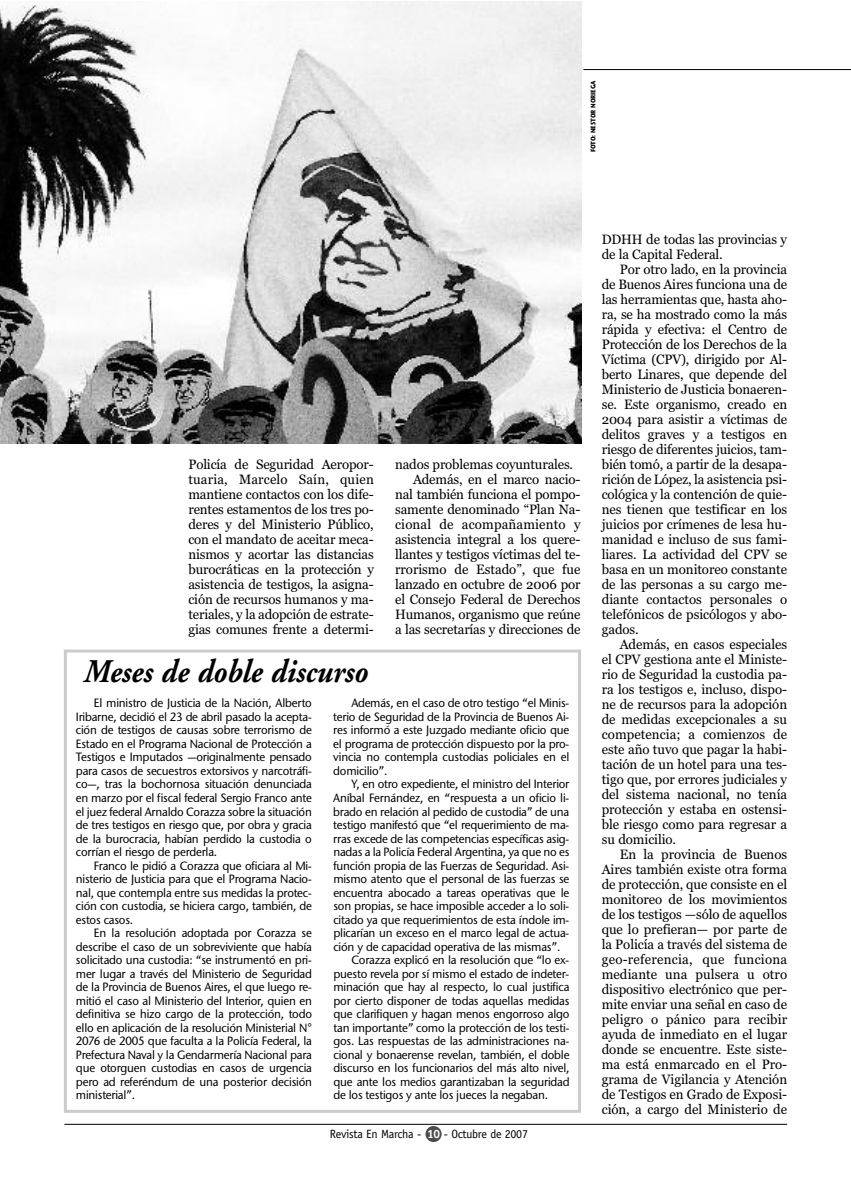
<style>
.page{position:relative;width:851px;height:1191px;background:#fff}
.page>*{position:absolute;margin:0;border:0;box-sizing:border-box;transform-origin:0 0}
.t1{font:italic 700 33px "Adobe Garamond";color:#000;scale:.9 1}
.t2{font:13.5px/15px "Georgia";letter-spacing:-.01em;color:#000;text-align:justify}
.t3{font:13.5px "Georgia";letter-spacing:.01em;color:#000}
.t4{font:12px/13.5px "Stone Sans ITCTT Medium";letter-spacing:-.015em;color:#000;text-align:justify;scale:.95 1}
.t5{font:12px "Officina Sans Std";letter-spacing:-.025em;color:#000}
.t6{font:6.6px "Stone Sans ITCTT Bold";letter-spacing:-.015em;color:#000;scale:.89 1}
.s1{font-weight:700;color:#fff}
</style>
<div class="page">
<div style="left:64px;top:649px;width:517px;height:463px;border:3px solid #ccc"></div>
<hr style="left:583px;top:69px;width:267px;height:1px;background:#000">
<div style="left:425px;top:1126px;width:16px;height:16px;background:#4d4d4d;border-radius:50%"></div>
<hr style="left:64px;top:1124px;width:723px;height:1px;background:#000">
<img style="left:0;top:1px;width:582px;height:442px">
<p class="t6" style="left:588px;top:152px;width:82px;rotate:-90deg">FOTO: NESTOR NORIEGA</p>
<p class="t2" style="left:188px;top:457px;width:187px">Policía de Seguridad Aeropor&shy;tuaria, Marcelo Saín, quien mantiene contactos con los dife&shy;rentes estamentos de los tres po&shy;deres y del Ministerio Público, con el mandato de aceitar meca&shy;nismos y acortar las distancias burocráticas en la protección y asistencia de testigos, la asigna&shy;ción de recursos humanos y ma&shy;teriales, y la adopción de estrate&shy;gias comunes frente a determi-</p>
<p class="t2" style="left:395px;top:457px;width:179px">nados problemas coyunturales.</p>
<p class="t2" style="left:413px;top:472px;width:169px">Además, en el marco nacio-</p>
<p class="t2" style="left:395px;top:487px;width:187px">nal también funciona el pompo-</p>
<p class="t2" style="left:395px;top:502px;width:187px">samente denominado “Plan Na-</p>
<p class="t3" style="left:395px;top:516px;width:187px">cional de acompañamiento y</p>
<p class="t2" style="left:395px;top:532px;width:187px">asistencia integral a los quere-</p>
<p class="t2" style="left:395px;top:547px;width:187px">llantes y testigos víctimas del te-</p>
<p class="t2" style="left:395px;top:562px;width:187px">rrorismo de Estado”, que fue</p>
<p class="t2" style="left:395px;top:577px;width:187px">lanzado en octubre de 2006 por</p>
<p class="t2" style="left:395px;top:592px;width:187px">el Consejo Federal de Derechos</p>
<p class="t2" style="left:395px;top:607px;width:187px">Humanos, organismo que reúne</p>
<p class="t2" style="left:395px;top:622px;width:187px">a las secretarías y direcciones de</p>
<h1 class="t1" style="left:83px;top:651px;width:317px">Meses de doble discurso</h1>
<p class="t4" style="left:76px;top:696px;width:250px;text-indent:18px">El ministro de Justicia de la Nación, Alberto Iribarne, decidió el 23 de abril pasado la acepta&shy;ción de testigos de causas sobre terrorismo de Estado en el Programa Nacional de Protección a Testigos e Imputados —originalmente pensado para casos de secuestros extorsivos y narcotráfi&shy;co—, tras la bochornosa situación denunciada en marzo por el fiscal federal Sergio Franco ante el juez federal Arnaldo Corazza sobre la situación de tres testigos en riesgo que, por obra y gracia de la burocracia, habían perdido la custodia o corrían el riesgo de perderla.</p>
<p class="t4" style="left:76px;top:858px;width:250px;text-indent:18px">Franco le pidió a Corazza que oficiara al Mi&shy;nisterio de Justicia para que el Programa Nacio&shy;nal, que contempla entre sus medidas la protec&shy;ción con custodia, se hiciera cargo, también, de estos casos.</p>
<p class="t4" style="left:76px;top:926px;width:250px;text-indent:18px">En la resolución adoptada por Corazza se describe el caso de un sobreviviente que había solicitado una custodia: “se instrumentó en pri&shy;mer lugar a través del Ministerio de Seguridad de la Provincia de Buenos Aires, el que luego re&shy;mitió el caso al Ministerio del Interior, quien en definitiva se hizo cargo de la protección, todo ello en aplicación de la resolución Ministerial N° 2076 de 2005 que faculta a la Policía Federal, la Prefectura Naval y la Gendarmería Nacional para que otorguen custodias en casos de urgencia pero ad referéndum de una posterior decisión ministerial”.</p>
<p class="t4" style="left:333px;top:696px;width:250px;text-indent:18px">Además, en el caso de otro testigo “el Minis&shy;terio de Seguridad de la Provincia de Buenos Ai&shy;res informó a este Juzgado mediante oficio que el programa de protección dispuesto por la pro&shy;vincia no contempla custodias policiales en el domicilio”.</p>
<p class="t4" style="left:351px;top:777px;width:231px">Y, en otro expediente, el ministro del Interior</p>
<p class="t4" style="left:333px;top:791px;width:250px">Aníbal Fernández, en “respuesta a un oficio li-</p>
<p class="t4" style="left:333px;top:804px;width:250px">brado en relación al pedido de custodia” de una</p>
<p class="t4" style="left:333px;top:818px;width:250px">testigo manifestó que “el requerimiento de ma-</p>
<p class="t4" style="left:333px;top:831px;width:250px">rras excede de las competencias específicas asig-</p>
<p class="t4" style="left:333px;top:845px;width:250px">nadas a la Policía Federal Argentina, ya que no es</p>
<p class="t4" style="left:333px;top:858px;width:250px">función propia de las Fuerzas de Seguridad. Asi-</p>
<p class="t4" style="left:333px;top:872px;width:250px">mismo atento que el personal de las fuerzas se</p>
<p class="t4" style="left:333px;top:885px;width:250px">encuentra abocado a tareas operativas que le</p>
<p class="t4" style="left:333px;top:899px;width:250px">son propias, se hace imposible acceder a lo soli-</p>
<p class="t4" style="left:333px;top:912px;width:250px">citado ya que requerimientos de esta índole im-</p>
<p class="t4" style="left:333px;top:926px;width:250px">plicarían un exceso en el marco legal de actua-</p>
<p class="t4" style="left:333px;top:939px;width:240px">ción y de capacidad operativa de las mismas”.</p>
<p class="t4" style="left:351px;top:953px;width:231px">Corazza explicó en la resolución que “lo ex-</p>
<p class="t4" style="left:333px;top:966px;width:250px">puesto revela por sí mismo el estado de indeter-</p>
<p class="t4" style="left:333px;top:980px;width:250px">minación que hay al respecto, lo cual justifica</p>
<p class="t4" style="left:333px;top:993px;width:250px">por cierto disponer de todas aquellas medidas</p>
<p class="t4" style="left:333px;top:1007px;width:250px">que clarifiquen y hagan menos engorroso algo</p>
<p class="t4" style="left:333px;top:1020px;width:250px">tan importante” como la protección de los testi-</p>
<p class="t4" style="left:333px;top:1034px;width:250px">gos. Las respuestas de las administraciones na-</p>
<p class="t4" style="left:333px;top:1047px;width:250px">cional y bonaerense revelan, también, el doble</p>
<p class="t4" style="left:333px;top:1061px;width:250px">discurso en los funcionarios del más alto nivel,</p>
<p class="t4" style="left:333px;top:1074px;width:250px">que ante los medios garantizaban la seguridad</p>
<p class="t4" style="left:333px;top:1088px;width:227px">de los testigos y ante los jueces la negaban.</p>
<p class="t5" style="left:330px;top:1128px;width:200px">Revista En Marcha - <span class="s1">10</span> - Octubre de 2007</p>
<p class="t2" style="left:601px;top:232px;width:187px">DDHH de todas las provincias y de la Capital Federal.</p>
<p class="t2" style="left:601px;top:262px;width:187px;text-indent:18px">Por otro lado, en la provincia de Buenos Aires funciona una de las herramientas que, hasta aho&shy;ra, se ha mostrado como la más rápida y efectiva: el Centro de Protección de los Derechos de la Víctima (CPV), dirigido por Al&shy;berto Linares, que depende del Ministerio de Justicia bonaeren&shy;se. Este organismo, creado en 2004 para asistir a víctimas de delitos graves y a testigos en riesgo de diferentes juicios, tam&shy;bién tomó, a partir de la desapa&shy;rición de López, la asistencia psi&shy;cológica y la contención de quie&shy;nes tienen que testificar en los juicios por crímenes de lesa hu&shy;manidad e incluso de sus fami&shy;liares. La actividad del CPV se basa en un monitoreo constante de las personas a su cargo me&shy;diante contactos personales o telefónicos de psicólogos y abo&shy;gados.</p>
<p class="t2" style="left:601px;top:637px;width:187px;text-indent:18px">Además, en casos especiales el CPV gestiona ante el Ministe&shy;rio de Seguridad la custodia pa&shy;ra los testigos e, incluso, dispo&shy;ne de recursos para la adopción de medidas excepcionales a su competencia; a comienzos de este año tuvo que pagar la habi&shy;tación de un hotel para una tes&shy;tigo que, por errores judiciales y del sistema nacional, no tenía protección y estaba en ostensi&shy;ble riesgo como para regresar a su domicilio.</p>
<p class="t2" style="left:601px;top:847px;width:187px;text-indent:18px">En la provincia de Buenos Aires también existe otra forma de protección, que consiste en el monitoreo de los movimientos de los testigos —sólo de aquellos que lo prefieran— por parte de la Policía a través del sistema de geo-referencia, que funciona mediante una pulsera u otro dispositivo electrónico que per&shy;mite enviar una señal en caso de peligro o pánico para recibir ayuda de inmediato en el lugar donde se encuentre. Este siste&shy;ma está enmarcado en el Pro&shy;grama de Vigilancia y Atención de Testigos en Grado de Exposi&shy;ción, a cargo del Ministerio de</p>
</div>
